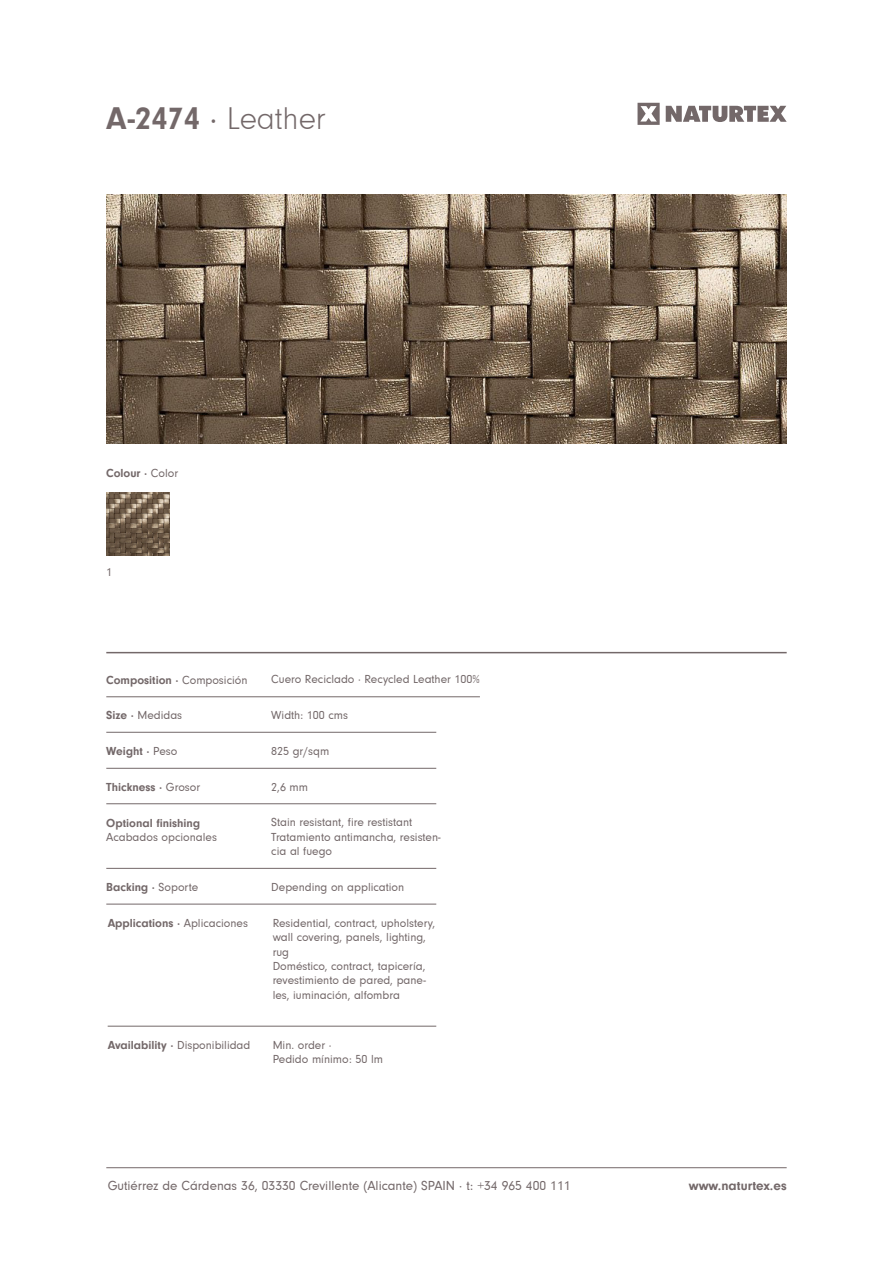
<style>
.page{position:relative;width:893px;height:1263px;background:#fff}
.page>*{position:absolute;margin:0;border:0;box-sizing:border-box;transform-origin:0 0}
.t1{font:300 32.4px "Neuzeit Gro";letter-spacing:-.005em;color:#736869}
.t2{font:13.5px "Neuzeit Gro";color:#736869}
.t3{font:700 13.5px "Neuzeit Gro";color:#736869}
.t4{font:12px/14.4px "Neuzeit Gro";color:#736869}
.t5{font:700 12px "Neuzeit Gro";color:#736869}
.s1{font-weight:700}
.s2{font-weight:400}
</style>
<div class="page">
<svg style="left:637px;top:103px;width:150px;height:22px"></svg>
<hr style="left:106px;top:696px;width:374px;height:1px;background:#736869">
<hr style="left:106px;top:732px;width:330px;height:1px;background:#736869">
<hr style="left:106px;top:768px;width:330px;height:1px;background:#736869">
<hr style="left:108px;top:1026px;width:328px;height:1px;background:#736869">
<hr style="left:106px;top:803px;width:330px;height:1px;background:#736869">
<hr style="left:106px;top:868px;width:330px;height:1px;background:#736869">
<img style="left:106px;top:194px;width:681px;height:250px">
<hr style="left:106px;top:652px;width:681px;height:1px;background:#736869">
<hr style="left:106px;top:1167px;width:681px;height:1px;background:#736869">
<img style="left:106px;top:493px;width:64px;height:63px">
<hr style="left:106px;top:904px;width:330px;height:1px;background:#736869">
<h1 class="t1" style="left:106px;top:101px;width:221px"><span class="s1">A-2474</span> <span class="s2">·</span> Leather</h1>
<p class="t5" style="left:106px;top:467px;width:73px">Colour · <span class="s2">Color</span></p>
<p class="t4" style="left:106px;top:565px;width:7px">1</p>
<p class="t5" style="left:106px;top:673px;width:143px">Composition · <span class="s2">Composición</span></p>
<p class="t4" style="left:106px;top:708px;width:77px"><span class="s1">Size ·</span> Medidas</p>
<p class="t5" style="left:106px;top:744px;width:73px">Weight · <span class="s2">Peso</span></p>
<p class="t5" style="left:106px;top:780px;width:95px">Thickness · <span class="s2">Grosor</span></p>
<p class="t5" style="left:106px;top:816px;width:95px">Optional finishing</p>
<p class="t4" style="left:106px;top:830px;width:112px">Acabados opcionales</p>
<p class="t5" style="left:106px;top:880px;width:93px">Backing · <span class="s2">Soporte</span></p>
<p class="t5" style="left:108px;top:916px;width:142px">Applications · <span class="s2">Aplicaciones</span></p>
<p class="t4" style="left:108px;top:1038px;width:144px"><span class="s1">Availability ·</span> Disponibilidad</p>
<p class="t4" style="left:271px;top:672px;width:210px">Cuero Reciclado · Recycled Leather 100%</p>
<p class="t4" style="left:271px;top:708px;width:78px">Width: 100 cms</p>
<p class="t4" style="left:271px;top:744px;width:59px">825 gr/sqm</p>
<p class="t4" style="left:271px;top:780px;width:38px">2,6 mm</p>
<p class="t4" style="left:271px;top:815px;width:171px">Stain resistant, fire restistant<br>Tratamiento antimancha, resisten&shy;cia al fuego</p>
<p class="t4" style="left:271px;top:880px;width:134px">Depending on application</p>
<p class="t4" style="left:273px;top:916px;width:164px">Residential, contract, upholstery, wall covering, panels, lighting, rug<br>Doméstico, contract, tapicería, revestimiento de pared, pane&shy;les, iuminación, alfombra</p>
<p class="t4" style="left:273px;top:1038px;width:112px">Min. order ·<br>Pedido mínimo: 50 lm</p>
<p class="t2" style="left:108px;top:1178px;width:464px">Gutiérrez de Cárdenas 36, 03330 Crevillente (Alicante) SPAIN · t: +34 965 400 111</p>
<p class="t3" style="left:689px;top:1178px;width:99px">www.naturtex.es</p>
</div>
